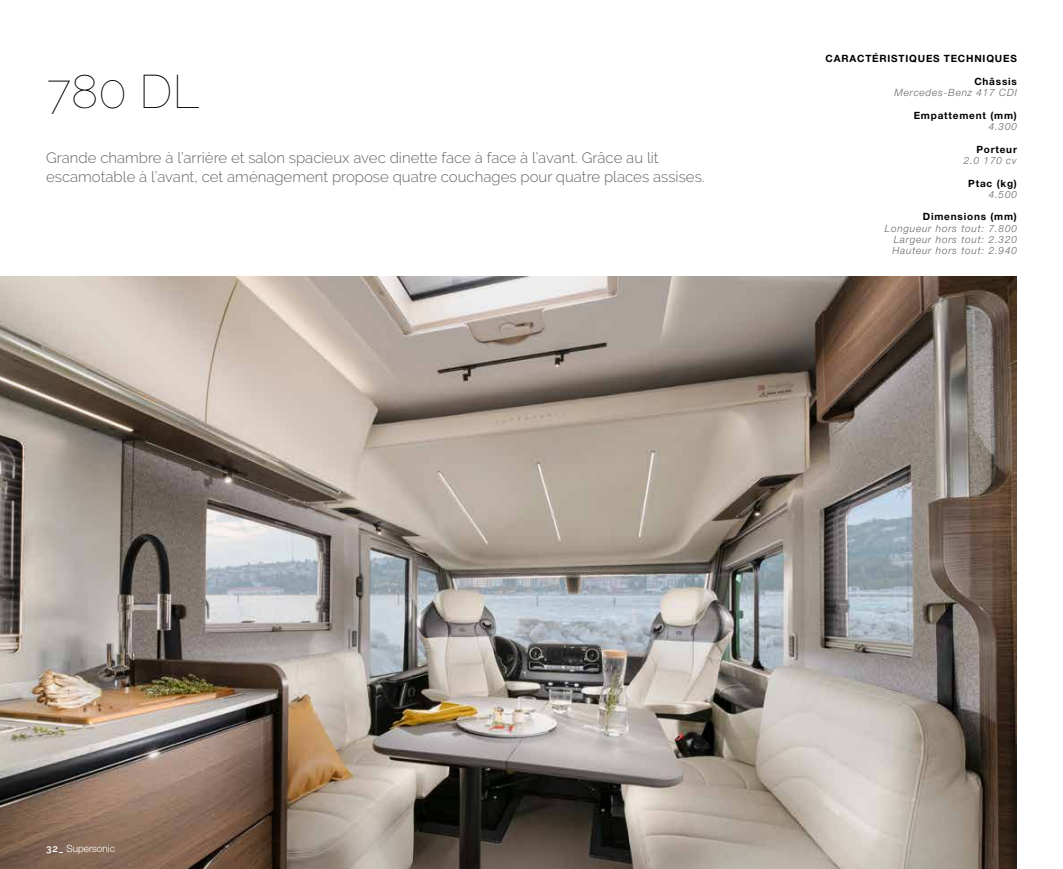
<style>
.page{position:relative;width:1063px;height:869px;background:#fff}
.page>*{position:absolute;margin:0;border:0;box-sizing:border-box;transform-origin:0 0}
.t1{font:100 46.88px "Raleway";color:#000}
.t2{font:300 15px/18.8px "Raleway";color:#646463}
.t3{font:italic 300 10px/11.2px "Helvetica Neue LT Pro";letter-spacing:.08em;color:#636466;text-align:justify}
.t4{font:700 10px "Helvetica Neue LT Pro";letter-spacing:.08em;color:#000}
.t5{font:300 10px "Helvetica Neue LT Pro";color:#fff}
.s1{font-family:"Raleway";font-weight:600}
</style>
<div class="page">
<img style="left:0;top:276px;width:1017px;height:592px">
<h1 class="t1" style="left:46px;top:64px;width:155px">780 DL</h1>
<p class="t2" style="left:46px;top:148px;width:660px">Grande chambre à l’arrière et salon spacieux avec dinette face à face à l’avant. Grâce au lit escamotable à l’avant, cet aménagement propose quatre couchages pour quatre places assises.</p>
<p class="t4" style="left:826px;top:52px;width:193px">CARACTÉRISTIQUES TECHNIQUES</p>
<p class="t4" style="left:974px;top:75px;width:44px">Châssis</p>
<p class="t3" style="left:894px;top:87px;width:124px">Mercedes-Benz 417 CDI</p>
<p class="t4" style="left:914px;top:109px;width:105px">Empattement (mm)</p>
<p class="t3" style="left:989px;top:121px;width:30px">4.300</p>
<p class="t4" style="left:976px;top:143px;width:42px">Porteur</p>
<p class="t3" style="left:964px;top:154px;width:55px">2.0 170 cv</p>
<p class="t4" style="left:968px;top:177px;width:50px">Ptac (kg)</p>
<p class="t3" style="left:989px;top:188px;width:30px">4.500</p>
<p class="t4" style="left:923px;top:210px;width:96px">Dimensions (mm)</p>
<p class="t3" style="left:892px;top:222px;width:126px;text-indent:-7px">Longueur hors tout: 7.800<br>Largeur hors tout: 2.320<br>Hauteur hors tout: 2.940</p>
<p class="t5" style="left:46px;top:842px;width:70px"><span class="s1">32_</span> Supersonic</p>
</div>
